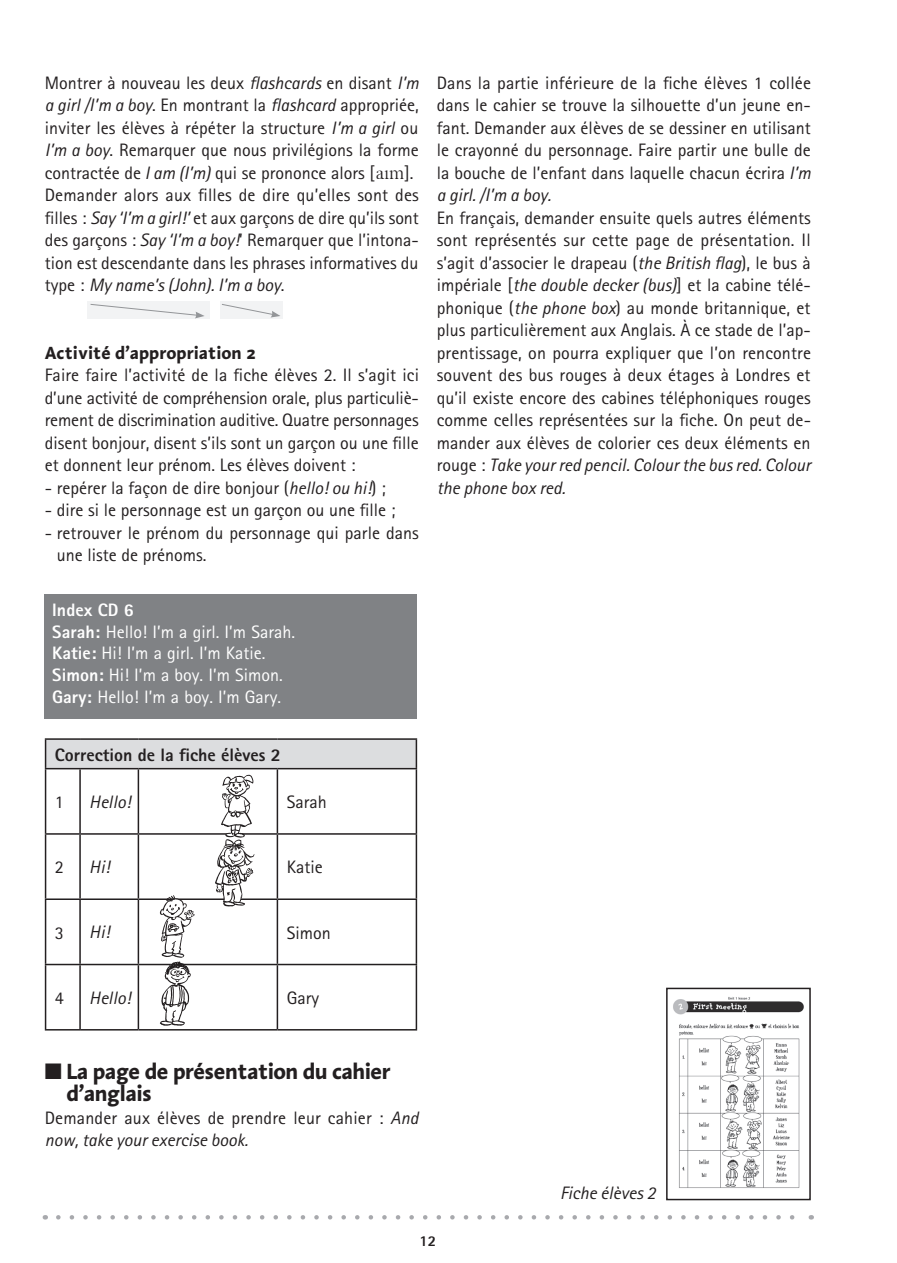
<style>
.page{position:relative;width:897px;height:1263px;background:#fff}
.page>*{position:absolute;margin:0;border:0;box-sizing:border-box;transform-origin:0 0}
.t1{font:700 22.5px/22.5px "Aroma LT";letter-spacing:-.025em;color:#231f20}
.t2{font:18px/22.5px "Rotis Sans Serif";color:#231f20}
.t3{font:18px/21.6px "Rotis Sans Serif";color:#fff}
.t4{font:italic 18px "Rotis Sans Serif";color:#231f20}
.t5{font:800 18px "Rotis Sans Serif";color:#231f20}
.t6{font:700 18px "Aroma LT";color:#231f20}
.t7{font:800 15px "Rotis Sans Serif";color:#231f20}
.s1{font-style:italic}
.s2{font-family:"Alphonetic GB"}
.s3{font-weight:800}
</style>
<div class="page">
<div style="left:45px;top:595px;width:372px;height:124px;background:#808285"></div>
<svg style="left:58px;top:1215px;width:737px;height:4px"></svg>
<img style="left:673px;top:997px;width:131px;height:191px">
<div style="left:666px;top:988px;width:144px;height:212px;border:2px solid #231f20"></div>
<div style="left:87px;top:301px;width:123px;height:18px;background:#f2f3f4"></div>
<svg style="left:90px;top:304px;width:114px;height:14px"></svg>
<div style="left:220px;top:301px;width:63px;height:18px;background:#f2f3f4"></div>
<svg style="left:222px;top:304px;width:58px;height:13px"></svg>
<div style="left:46px;top:739px;width:370px;height:30px;background:#dcdddf"></div>
<svg style="left:45px;top:740px;width:1px;height:28px"></svg>
<hr style="left:45px;top:738px;width:35px;height:2px;background:#231f20">
<hr style="left:80px;top:738px;width:58px;height:2px;background:#231f20">
<hr style="left:138px;top:738px;width:139px;height:2px;background:#231f20">
<hr style="left:277px;top:738px;width:140px;height:2px;background:#231f20">
<hr style="left:415px;top:740px;width:2px;height:28px;background:#231f20">
<hr style="left:45px;top:769px;width:1px;height:64px;background:#231f20">
<hr style="left:45px;top:835px;width:1px;height:63px;background:#231f20">
<hr style="left:45px;top:900px;width:1px;height:64px;background:#231f20">
<hr style="left:45px;top:965px;width:1px;height:64px;background:#231f20">
<hr style="left:45px;top:768px;width:35px;height:1px;background:#231f20">
<hr style="left:80px;top:768px;width:58px;height:1px;background:#231f20">
<hr style="left:79px;top:769px;width:2px;height:64px;background:#231f20">
<hr style="left:79px;top:835px;width:2px;height:63px;background:#231f20">
<hr style="left:79px;top:900px;width:2px;height:64px;background:#231f20">
<hr style="left:79px;top:965px;width:2px;height:64px;background:#231f20">
<hr style="left:45px;top:833px;width:35px;height:2px;background:#231f20">
<hr style="left:80px;top:833px;width:58px;height:2px;background:#231f20">
<hr style="left:45px;top:898px;width:35px;height:2px;background:#231f20">
<hr style="left:80px;top:898px;width:58px;height:2px;background:#231f20">
<hr style="left:45px;top:964px;width:35px;height:1px;background:#231f20">
<hr style="left:80px;top:964px;width:58px;height:1px;background:#231f20">
<hr style="left:45px;top:1029px;width:35px;height:1px;background:#231f20">
<hr style="left:80px;top:1029px;width:58px;height:1px;background:#231f20">
<hr style="left:138px;top:769px;width:1px;height:64px;background:#231f20">
<hr style="left:138px;top:835px;width:1px;height:63px;background:#231f20">
<hr style="left:138px;top:900px;width:1px;height:64px;background:#231f20">
<hr style="left:138px;top:965px;width:1px;height:64px;background:#231f20">
<hr style="left:138px;top:768px;width:139px;height:1px;background:#231f20">
<hr style="left:138px;top:833px;width:139px;height:2px;background:#231f20">
<hr style="left:138px;top:898px;width:139px;height:2px;background:#231f20">
<hr style="left:138px;top:964px;width:139px;height:1px;background:#231f20">
<hr style="left:138px;top:1029px;width:139px;height:1px;background:#231f20">
<hr style="left:276px;top:769px;width:2px;height:64px;background:#231f20">
<hr style="left:276px;top:835px;width:2px;height:63px;background:#231f20">
<hr style="left:276px;top:900px;width:2px;height:64px;background:#231f20">
<hr style="left:276px;top:965px;width:2px;height:64px;background:#231f20">
<hr style="left:277px;top:768px;width:140px;height:1px;background:#231f20">
<hr style="left:415px;top:769px;width:2px;height:64px;background:#231f20">
<hr style="left:415px;top:835px;width:2px;height:63px;background:#231f20">
<hr style="left:415px;top:900px;width:2px;height:64px;background:#231f20">
<hr style="left:415px;top:965px;width:2px;height:64px;background:#231f20">
<hr style="left:277px;top:833px;width:140px;height:2px;background:#231f20">
<hr style="left:277px;top:898px;width:140px;height:2px;background:#231f20">
<hr style="left:277px;top:964px;width:140px;height:1px;background:#231f20">
<hr style="left:277px;top:1029px;width:140px;height:1px;background:#231f20">
<svg style="left:215px;top:775px;width:39px;height:131px"></svg>
<svg style="left:160px;top:895px;width:35px;height:131px"></svg>
<p class="t2" style="left:45px;top:71px;width:375px">Montrer à nouveau les deux <span class="s1">flashcards</span> en disant <span class="s1">I’m a girl /I’m a boy</span>. En montrant la <span class="s1">flashcard</span> appropriée, inviter les élèves à répéter la structure <span class="s1">I’m a girl</span> ou <span class="s1">I’m a boy</span>. Remarquer que nous privilégions la forme contractée de <span class="s1">I am (I’m)</span> qui se prononce alors [<span class="s2">aqm</span>].<br>Demander alors aux filles de dire qu’elles sont des filles : <span class="s1">Say ‘I’m a girl!’</span> et aux garçons de dire qu’ils sont des garçons : <span class="s1">Say ‘I’m a boy!</span>’ Remarquer que l’intona&shy;tion est descendante dans les phrases informatives du type : <span class="s1">My name’s (John). I’m a boy</span>.</p>
<p class="t6" style="left:45px;top:341px;width:213px">Activité d’appropriation 2</p>
<p class="t2" style="left:45px;top:364px;width:375px;text-align:justify">Faire faire l’activité de la fiche élèves 2. Il s’agit ici d’une activité de compréhension orale, plus particuliè&shy;rement de discrimination auditive. Quatre personnages disent bonjour, disent s’ils sont un garçon ou une fille et donnent leur prénom. Les élèves doivent :</p>
<p class="t2" style="left:45px;top:476px;width:342px">- repérer la façon de dire bonjour (<span class="s1">hello! ou hi!</span>) ;</p>
<p class="t2" style="left:45px;top:499px;width:352px">- dire si le personnage est un garçon ou une fille ;</p>
<p class="t2" style="left:57px;top:521px;width:363px;text-indent:-12px">- retrouver le prénom du personnage qui parle dans une liste de prénoms.</p>
<p class="t3" style="left:52px;top:599px;width:244px"><span class="s3">Index CD 6<br>Sarah:</span> Hello! I’m a girl. I’m Sarah.<br><span class="s3">Katie:</span> Hi! I’m a girl. I’m Katie.<br><span class="s3">Simon:</span> Hi! I’m a boy. I’m Simon.<br><span class="s3">Gary:</span> Hello! I’m a boy. I’m Gary.</p>
<p class="t5" style="left:55px;top:743px;width:227px">Correction de la fiche élèves 2</p>
<p class="t2" style="left:55px;top:791px;width:10px">1</p>
<p class="t4" style="left:89px;top:791px;width:43px">Hello!</p>
<p class="t2" style="left:286px;top:791px;width:41px">Sarah</p>
<p class="t2" style="left:436px;top:71px;width:375px;text-align:justify">Dans la partie inférieure de la fiche élèves 1 collée dans le cahier se trouve la silhouette d’un jeune en&shy;fant. Demander aux élèves de se dessiner en utilisant le crayonné du personnage. Faire partir une bulle de la bouche de l’enfant dans laquelle chacun écrira <span class="s1">I’m a girl. /I’m a boy.</span></p>
<p class="t2" style="left:436px;top:206px;width:375px;text-align:justify">En français, demander ensuite quels autres éléments sont représentés sur cette page de présentation. Il s’agit d’associer le drapeau (<span class="s1">the British flag</span>), le bus à impériale [<span class="s1">the double decker (bus)</span>] et la cabine télé&shy;phonique (<span class="s1">the phone box</span>) au monde britannique, et plus particulièrement aux Anglais. À ce stade de l’ap&shy;prentissage, on pourra expliquer que l’on rencontre souvent des bus rouges à deux étages à Londres et qu’il existe encore des cabines téléphoniques rouges comme celles représentées sur la fiche. On peut de&shy;mander aux élèves de colorier ces deux éléments en rouge : <span class="s1">Take your red pencil. Colour the bus red. Colour the phone box red.</span></p>
<p class="t2" style="left:55px;top:856px;width:10px">2</p>
<p class="t4" style="left:89px;top:856px;width:22px">Hi!</p>
<p class="t2" style="left:286px;top:856px;width:37px">Katie</p>
<p class="t2" style="left:55px;top:921px;width:10px">3</p>
<p class="t4" style="left:89px;top:922px;width:22px">Hi!</p>
<p class="t2" style="left:286px;top:921px;width:45px">Simon</p>
<p class="t2" style="left:55px;top:986px;width:10px">4</p>
<p class="t4" style="left:89px;top:987px;width:43px">Hello!</p>
<p class="t2" style="left:286px;top:986px;width:34px">Gary</p>
<p class="t1" style="left:66px;top:1059px;width:326px;text-indent:-22px">■ La page de présentation du cahier d’anglais</p>
<p class="t2" style="left:45px;top:1106px;width:375px">Demander aux élèves de prendre leur cahier : <span class="s1">And now, take your exercise book.</span></p>
<p class="t4" style="left:560px;top:1182px;width:97px">Fiche élèves 2</p>
<p class="t7" style="left:419px;top:1231px;width:18px">12</p>
</div>
